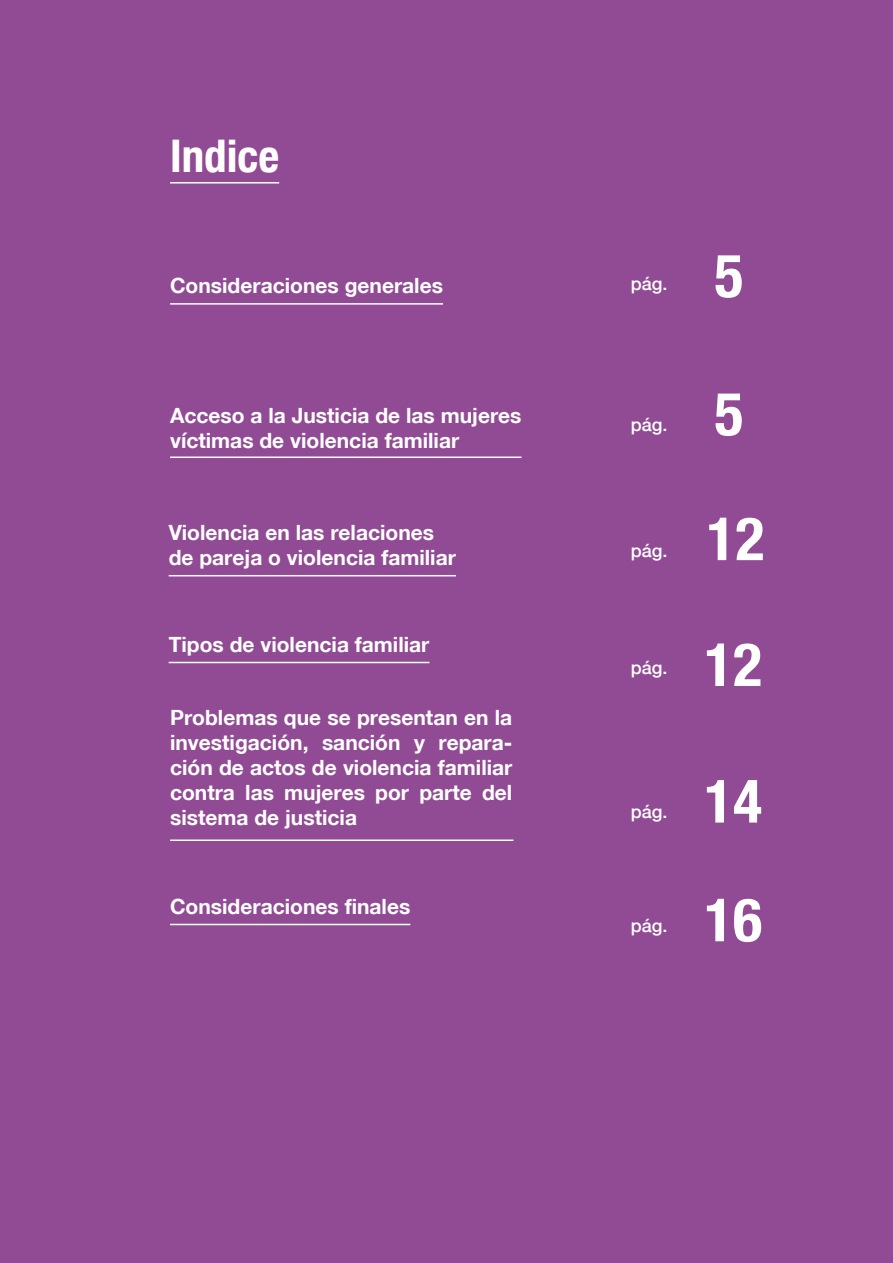
<style>
.page{position:relative;width:893px;height:1263px;background:#914b94}
.page>*{position:absolute;margin:0;border:0;box-sizing:border-box;transform-origin:0 0}
.t1{font:700 condensed 60px/125.4px "Helvetica Neue";color:#fff}
.t2{font:700 condensed 45px "Helvetica Neue";color:#fff}
.t3{font:700 21px/25.2px "Helvetica Neue";color:#fff}
.t4{font:500 18px "Helvetica Neue";color:#fff}
</style>
<div class="page">
<hr style="left:170px;top:182px;width:109px;height:1px;background:#fff">
<hr style="left:170px;top:456px;width:352px;height:2px;background:#fff">
<hr style="left:170px;top:303px;width:273px;height:2px;background:#fff">
<hr style="left:169px;top:575px;width:287px;height:1px;background:#fff">
<hr style="left:169px;top:662px;width:260px;height:1px;background:#fff">
<hr style="left:170px;top:924px;width:240px;height:1px;background:#fff">
<hr style="left:170px;top:839px;width:343px;height:2px;background:#fff">
<h2 class="t2" style="left:170px;top:129px;width:111px">Indice</h2>
<p class="t3" style="left:170px;top:273px;width:274px">Consideraciones generales</p>
<p class="t3" style="left:170px;top:402px;width:353px">Acceso a la Justicia de las mujeres víctimas de violencia familiar</p>
<p class="t3" style="left:169px;top:520px;width:289px">Violencia en las relaciones de pareja o violencia familiar</p>
<p class="t3" style="left:169px;top:632px;width:262px">Tipos de violencia familiar</p>
<p class="t3" style="left:170px;top:704px;width:344px;text-align:justify">Problemas que se presentan en la investigación, sanción y repara&shy;ción de actos de violencia familiar contra las mujeres por parte del sistema de justicia</p>
<p class="t3" style="left:170px;top:893px;width:242px">Consideraciones finales</p>
<p class="t4" style="left:631px;top:273px;width:38px">pág.</p>
<p class="t4" style="left:631px;top:413px;width:38px">pág.</p>
<p class="t4" style="left:631px;top:540px;width:38px">pág.</p>
<p class="t4" style="left:631px;top:657px;width:38px">pág.</p>
<p class="t4" style="left:631px;top:801px;width:38px">pág.</p>
<p class="t4" style="left:631px;top:915px;width:38px">pág.</p>
<h1 class="t1" style="left:714px;top:212px;width:30px">5</h1>
<h1 class="t1" style="left:704px;top:351px;width:61px">5<br>12<br>12</h1>
<h1 class="t1" style="left:704px;top:741px;width:59px;line-height:118.6px">14<br>16</h1>
</div>
